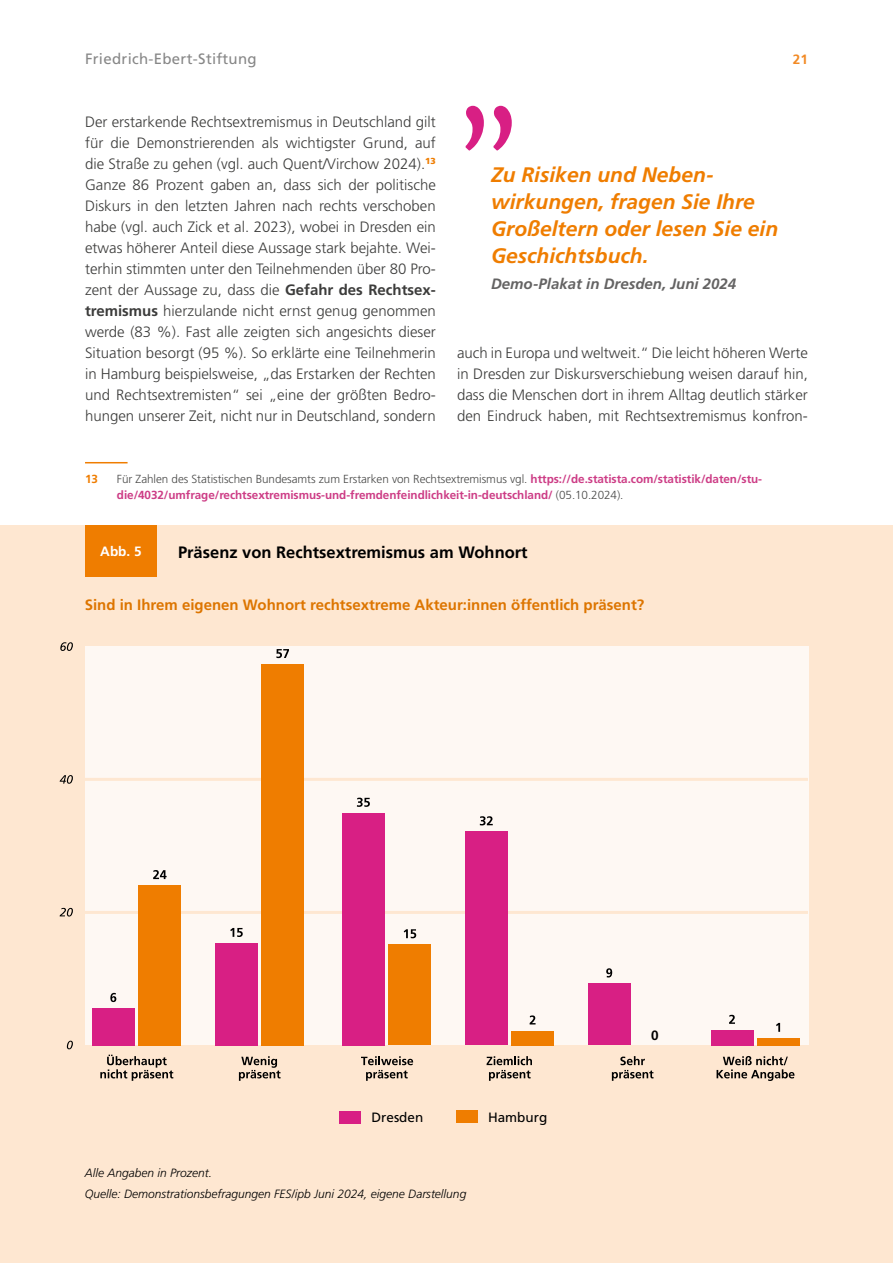
<style>
.page{position:relative;width:893px;height:1263px;background:#fff}
.page>*{position:absolute;margin:0;border:0;box-sizing:border-box;transform-origin:0 0}
.Zitat_-_Text{font:italic 700 21px/27px "Frutiger LT Pro";color:#ef7d00}
.Infografik_H1{font:700 16.5px "Frutiger LT Pro";color:#000}
.FT_zu_Beginn{font:300 15px/21px "Frutiger LT Pro";color:#3c3c3b;text-align:justify}
.Infografik_H2{font:700 15px "Frutiger LT Pro";color:#dd7500}
.Zitat_Quelle{font:italic 700 15px "Frutiger LT Pro";color:#646363}
.t1{font:15px "Frutiger LT Pro";letter-spacing:.02em;color:#878787}
.Infografik_Legende{font:13.5px "Frutiger LT Pro";color:#000}
.Infografik_Abb_Nr{font:700 13.5px "Frutiger LT Pro";color:#fff}
.t2{font:700 13.5px "Frutiger LT Pro";color:#f28a25}
.Fußnote_verschachtelt{font:700 13.5px "Frutiger LT Pro";color:#000}
.Infografik_Quelle{font:italic 300 12px "Frutiger LT Pro";color:#000}
.Fußnote_verschachtelt-2{font:700 11.7px/16.2px "Frutiger LT Pro";letter-spacing:-.005em;color:#cd3d86}
.Fußnote_verschachtelt-3{font:700 11.7px "Frutiger LT Pro";color:#ef7d00}
.s1{font-weight:700}
.s2{font-weight:300;color:#4a4a49}
</style>
<div class="page">
<div style="left:0;top:526px;width:893px;height:737px;background:#fee7d1"></div>
<div style="left:85px;top:647px;width:723px;height:398px;background:#fef8f3"></div>
<hr style="left:85px;top:778px;width:723px;height:3px;background:#fee7d1">
<hr style="left:85px;top:911px;width:723px;height:3px;background:#fee7d1">
<div style="left:456px;top:1111px;width:21px;height:12px;background:#ef7d00"></div>
<div style="left:340px;top:1111px;width:21px;height:12px;background:#d81f84"></div>
<div style="left:92px;top:1008px;width:43px;height:37px;background:#d81f84"></div>
<div style="left:138px;top:885px;width:43px;height:160px;background:#ef7d00"></div>
<div style="left:215px;top:943px;width:43px;height:102px;background:#d81f84"></div>
<div style="left:261px;top:664px;width:43px;height:381px;background:#ef7d00"></div>
<div style="left:342px;top:813px;width:43px;height:232px;background:#d81f84"></div>
<div style="left:388px;top:944px;width:43px;height:101px;background:#ef7d00"></div>
<div style="left:465px;top:831px;width:43px;height:214px;background:#d81f84"></div>
<div style="left:511px;top:1031px;width:43px;height:14px;background:#ef7d00"></div>
<div style="left:588px;top:983px;width:42px;height:62px;background:#d81f84"></div>
<div style="left:711px;top:1030px;width:42px;height:15px;background:#d81f84"></div>
<div style="left:757px;top:1038px;width:43px;height:7px;background:#ef7d00"></div>
<svg style="left:67px;top:1041px;width:6px;height:8px"></svg>
<svg style="left:60px;top:908px;width:13px;height:8px"></svg>
<svg style="left:60px;top:775px;width:13px;height:9px"></svg>
<svg style="left:60px;top:642px;width:13px;height:9px"></svg>
<svg style="left:100px;top:1055px;width:73px;height:26px"></svg>
<svg style="left:239px;top:1056px;width:42px;height:25px"></svg>
<svg style="left:361px;top:1056px;width:52px;height:25px"></svg>
<svg style="left:487px;top:1056px;width:45px;height:25px"></svg>
<svg style="left:612px;top:1056px;width:41px;height:25px"></svg>
<svg style="left:717px;top:1056px;width:77px;height:25px"></svg>
<svg style="left:110px;top:993px;width:6px;height:9px"></svg>
<svg style="left:230px;top:928px;width:13px;height:9px"></svg>
<svg style="left:357px;top:798px;width:13px;height:9px"></svg>
<svg style="left:480px;top:816px;width:13px;height:9px"></svg>
<svg style="left:606px;top:968px;width:6px;height:9px"></svg>
<svg style="left:729px;top:1015px;width:6px;height:9px"></svg>
<svg style="left:153px;top:870px;width:14px;height:9px"></svg>
<svg style="left:276px;top:649px;width:13px;height:9px"></svg>
<svg style="left:404px;top:929px;width:12px;height:9px"></svg>
<svg style="left:530px;top:1015px;width:6px;height:9px"></svg>
<svg style="left:776px;top:1023px;width:4px;height:9px"></svg>
<hr style="left:85px;top:462px;width:43px;height:1px;background:#ef7d00">
<svg style="left:466px;top:106px;width:46px;height:45px"></svg>
<div style="left:85px;top:526px;width:72px;height:51px;background:#ef7d00"></div>
<p class="t1" style="left:85px;top:50px;width:173px">Friedrich-Ebert-Stiftung</p>
<p class="t2" style="left:793px;top:51px;width:17px">21</p>
<p class="FT_zu_Beginn" style="left:85px;top:111px;width:352px">Der erstarkende Rechtsextremismus in Deutschland gilt für die Demonstrierenden als wichtigster Grund, auf die Straße zu gehen (vgl. auch Quent/Virchow 2024).<sup>13<br></sup>Ganze 86 Prozent gaben an, dass sich der politische Diskurs in den letzten Jahren nach rechts verschoben habe (vgl. auch Zick et al. 2023), wobei in Dresden ein etwas höherer Anteil diese Aussage stark bejahte. Wei&shy;terhin stimmten unter den Teilnehmenden über 80 Pro&shy;zent der Aussage zu, dass die <span class="s1">Gefahr des Rechtsex&shy;tremismus</span> hierzulande nicht ernst genug genommen werde (83 %). Fast alle zeigten sich angesichts dieser Situation besorgt (95 %). So erklärte eine Teilnehmerin in Hamburg beispielsweise, „das Erstarken der Rechten und Rechtsextremisten“ sei „eine der größten Bedro&shy;hungen unserer Zeit, nicht nur in Deutschland, sondern</p>
<p class="Zitat_-_Text" style="left:491px;top:161px;width:289px">Zu Risiken und Neben&shy;wirkungen, fragen Sie Ihre<br>Großeltern oder lesen Sie ein<br>Geschichtsbuch.</p>
<p class="Zitat_Quelle" style="left:491px;top:275px;width:247px">Demo-Plakat in Dresden, Juni 2024</p>
<p class="FT_zu_Beginn" style="left:457px;top:342px;width:352px">auch in Europa und weltweit.“ Die leicht höheren Werte in Dresden zur Diskursverschiebung weisen darauf hin, dass die Menschen dort in ihrem Alltag deutlich stärker den Eindruck haben, mit Rechtsextremismus konfron-</p>
<p class="Fußnote_verschachtelt-3" style="left:85px;top:472px;width:14px">13</p>
<p class="Fußnote_verschachtelt-2" style="left:117px;top:471px;width:647px"><span class="s2">Für Zahlen des Statistischen Bundesamts zum Erstarken von Rechtsextremismus vgl.</span> https://de.statista.com/statistik/daten/stu&shy;die/4032/umfrage/rechtsextremismus-und-fremdenfeindlichkeit-in-deutschland/ <span class="s2">(05.10.2024).</span></p>
<p class="Infografik_Abb_Nr" style="left:100px;top:544px;width:43px">Abb. 5</p>
<p class="Infografik_H1" style="left:178px;top:542px;width:351px">Präsenz von Rechtsextremismus am Wohnort</p>
<p class="Infografik_H2" style="left:85px;top:596px;width:561px">Sind in Ihrem eigenen Wohnort rechtsextreme Akteur:innen öffentlich präsent?</p>
<p class="Infografik_Legende" style="left:371px;top:1109px;width:53px">Dresden</p>
<p class="Infografik_Legende" style="left:488px;top:1109px;width:61px">Hamburg</p>
<p class="Infografik_Quelle" style="left:85px;top:1166px;width:129px">Alle Angaben in Prozent.</p>
<p class="Infografik_Quelle" style="left:85px;top:1187px;width:383px">Quelle: Demonstrationsbefragungen FES/ipb Juni 2024, eigene Darstellung</p>
<p class="Fußnote_verschachtelt" style="left:651px;top:1028px;width:9px">0</p>
</div>
